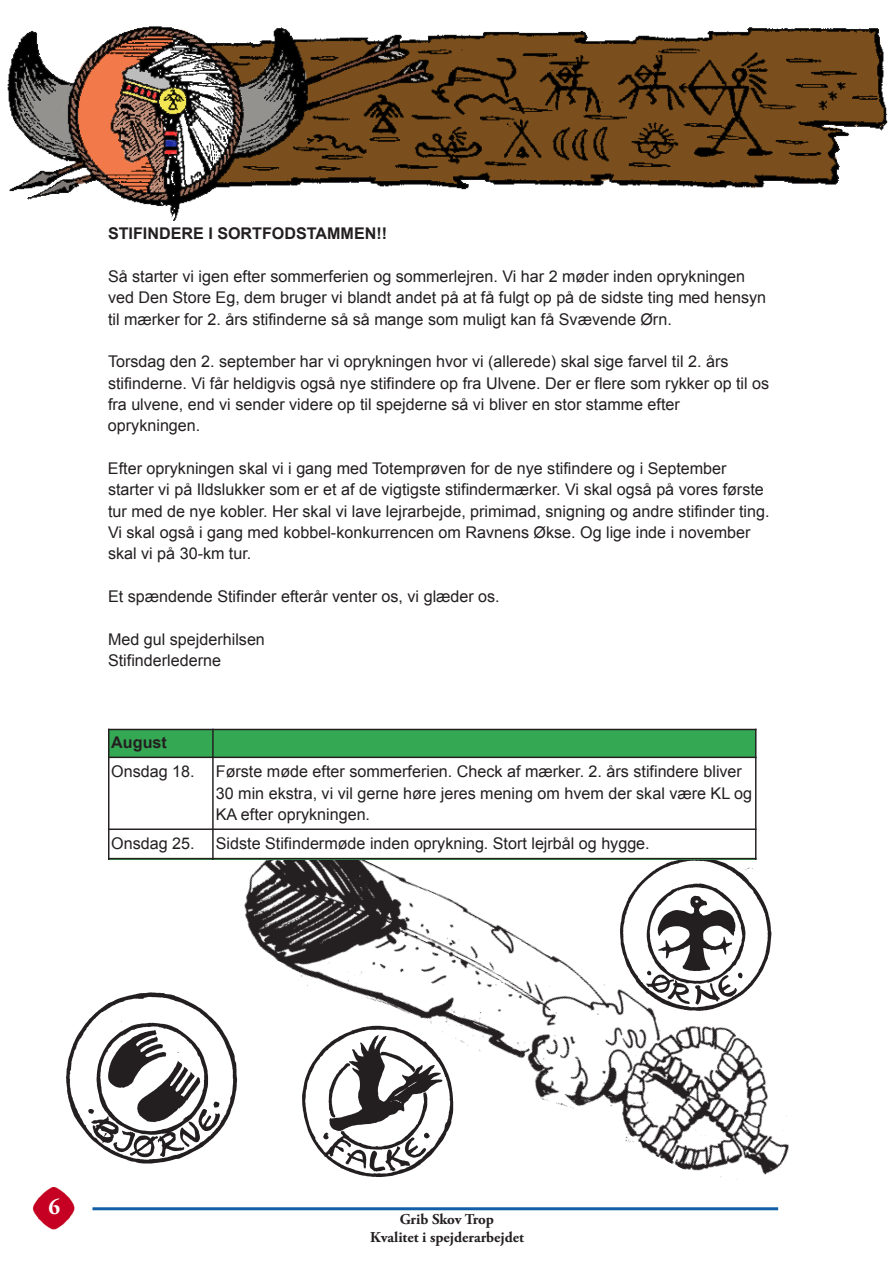
<style>
.page{position:relative;width:893px;height:1263px;background:#fff}
.page>*{position:absolute;margin:0;border:0;box-sizing:border-box;transform-origin:0 0}
.t1{font:700 22.5px "Adobe Garamond Pro";color:#fff}
.t2{font:16.2px/21.3px "Arial";color:#231f20}
.t3{font:700 16.2px "Arial";color:#231f20}
.t4{font:700 15px/18px "Adobe Garamond Pro";color:#231f20;text-align:center}
.s1{font-weight:700}
</style>
<div class="page">
<img style="left:33px;top:1188px;width:42px;height:41px">
<hr style="left:92px;top:1207px;width:686px;height:3px;background:#115fa8">
<img style="left:7px;top:26px;width:881px;height:195px">
<img style="left:212px;top:860px;width:577px;height:351px">
<img style="left:66px;top:991px;width:175px;height:176px">
<img style="left:617px;top:860px;width:158px;height:153px">
<img style="left:300px;top:1025px;width:155px;height:155px">
<div style="left:108px;top:729px;width:105px;height:28px;background:#34a853"></div>
<div style="left:213px;top:729px;width:543px;height:28px;background:#34a853"></div>
<hr style="left:108px;top:859px;width:105px;height:1px;background:#34a853">
<hr style="left:213px;top:859px;width:543px;height:1px;background:#34a853">
<hr style="left:108px;top:729px;width:1px;height:131px;background:#231f20">
<hr style="left:212px;top:729px;width:2px;height:131px;background:#231f20">
<hr style="left:755px;top:729px;width:1px;height:131px;background:#231f20">
<hr style="left:108px;top:729px;width:648px;height:1px;background:#231f20">
<hr style="left:108px;top:757px;width:648px;height:1px;background:#231f20">
<hr style="left:108px;top:828px;width:648px;height:2px;background:#231f20">
<hr style="left:108px;top:858px;width:648px;height:1px;background:#231f20">
<p class="t3" style="left:108px;top:223px;width:281px">STIFINDERE I SORTFODSTAMMEN!!</p>
<p class="t2" style="left:108px;top:266px;width:660px">Så starter vi igen efter sommerferien og sommerlejren. Vi har 2 møder inden oprykningen ved Den Store Eg, dem bruger vi blandt andet på at få fulgt op på de sidste ting med hensyn til mærker for 2. års stifinderne så så mange som muligt kan få Svævende Ørn.</p>
<p class="t2" style="left:108px;top:351px;width:663px">Torsdag den 2. september har vi oprykningen hvor vi (allerede) skal sige farvel til 2. års stifinderne. Vi får heldigvis også nye stifindere op fra Ulvene. Der er flere som rykker op til os fra ulvene, end vi sender videre op til spejderne så vi bliver en stor stamme efter oprykningen.</p>
<p class="t2" style="left:108px;top:458px;width:663px">Efter oprykningen skal vi i gang med Totemprøven for de nye stifindere og i September starter vi på Ildslukker som er et af de vigtigste stifindermærker. Vi skal også på vores første tur med de nye kobler. Her skal vi lave lejrarbejde, primimad, snigning og andre stifinder ting.<br>Vi skal også i gang med kobbel-konkurrencen om Ravnens Økse. Og lige inde i november skal vi på 30-km tur.</p>
<p class="t2" style="left:108px;top:586px;width:393px">Et spændende Stifinder efterår venter os, vi glæder os.</p>
<p class="t2" style="left:108px;top:628px;width:158px">Med gul spejderhilsen<br>Stifinderlederne</p>
<p class="t2" style="left:111px;top:728px;width:85px;line-height:29.1px"><span class="s1">August<br></span>Onsdag 18.</p>
<p class="t2" style="left:216px;top:761px;width:538px">Første møde efter sommerferien. Check af mærker. 2. års stifindere bliver<br>30 min ekstra, vi vil gerne høre jeres mening om hvem der skal være KL og<br>KA efter oprykningen.</p>
<p class="t2" style="left:111px;top:833px;width:85px">Onsdag 25.</p>
<p class="t2" style="left:216px;top:833px;width:435px">Sidste Stifindermøde inden oprykning. Stort lejrbål og hygge.</p>
<h1 class="t1" style="left:48px;top:1194px;width:13px">6</h1>
<p class="t4" style="left:370px;top:1210px;width:155px">Grib Skov Trop<br>Kvalitet i spejderarbejdet</p>
</div>
